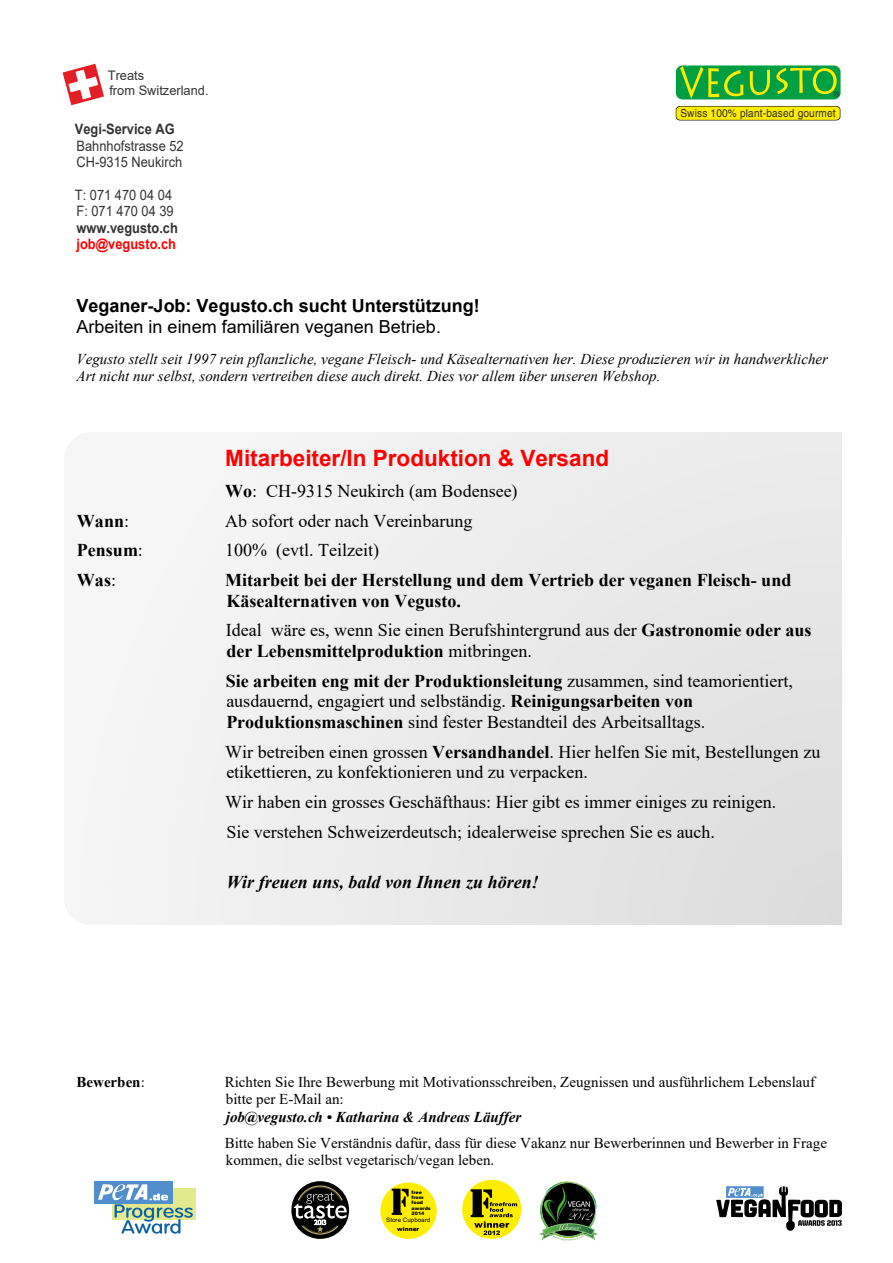
<style>
.page{position:relative;width:893px;height:1263px;background:#fff}
.page>*{position:absolute;margin:0;border:0;box-sizing:border-box;transform-origin:0 0}
.t1{font:700 22.5px "Arial";color:#f00}
.t2{font:18px/20.7px "Times New Roman";color:#000}
.t3{font:700 18px/20.7px "Times New Roman";color:#000}
.t4{font:700 18px "Arial";color:#000}
.t5{font:18px "Arial";color:#000}
.t6{font:italic 700 18px "Times New Roman";color:#000}
.t7{font:15px/17.2px "Times New Roman";color:#000}
.t8{font:italic 15px/17.2px "Times New Roman";color:#000}
.t9{font:italic 700 15px "Times New Roman";color:#000}
.t10{font:700 15px "Times New Roman";color:#000}
.t11{font:14.25px/16.4px "Arial";color:#333;scale:.9 1}
.t12{font:700 14.25px "Arial";color:#333;scale:.9 1}
.t13{font:700 14.25px "Arial";color:#f00;scale:.9 1}
.t14{font:13.2px/15.1px "Arial";color:#333}
.t15{font:11.1px "Helvetica";letter-spacing:.02em;color:#2c2b2a;scale:.91 1}
.t16{font:6px "Arial";color:#000;scale:1.04 1}
.t17{font:900 5.85px "Arial";color:#000}
.t18{font:900 4.65px/5.2px "Arial";color:#000;scale:1.04 1}
.s1{font-weight:700}
.s2{font-weight:400}
</style>
<div class="page">
<svg style="left:676px;top:106px;width:164px;height:15px"></svg>
<div style="left:676px;top:65px;width:165px;height:34px;background:#009f44;border-radius:7px"></div>
<svg style="left:680px;top:66px;width:63px;height:33px"></svg>
<svg style="left:750px;top:70px;width:20px;height:25px"></svg>
<svg style="left:776px;top:68px;width:63px;height:29px"></svg>
<svg style="left:676px;top:107px;width:164px;height:13px;background:#fae901"></svg>
<svg style="left:63px;top:64px;width:41px;height:41px"></svg>
<div style="left:112px;top:1188px;width:84px;height:31px;background:#e3e98d"></div>
<div style="left:94px;top:1181px;width:79px;height:22px;background:#518fcc"></div>
<svg style="left:98px;top:1184px;width:95px;height:49px"></svg>
<svg style="left:716px;top:1186px;width:126px;height:45px"></svg>
<svg style="left:291px;top:1181px;width:58px;height:58px"></svg>
<svg style="left:294px;top:1185px;width:53px;height:49px"></svg>
<div style="left:380px;top:1182px;width:57px;height:57px;background:#ffed00;border-radius:50%"></div>
<svg style="left:392px;top:1188px;width:17px;height:27px"></svg>
<svg style="left:540px;top:1181px;width:58px;height:60px"></svg>
<div style="left:462px;top:1180px;width:59px;height:59px;background:#ffed00;border-radius:50%"></div>
<svg style="left:470px;top:1189px;width:47px;height:46px"></svg>
<div style="left:110px;top:726px;width:27px;height:199px;background:#f4f4f4"></div>
<div style="left:137px;top:640px;width:30px;height:285px;background:#f4f4f4"></div>
<div style="left:167px;top:581px;width:28px;height:344px;background:#f3f3f3"></div>
<div style="left:195px;top:535px;width:27px;height:390px;background:#f2f2f2"></div>
<div style="left:222px;top:491px;width:30px;height:434px;background:#f1f1f1"></div>
<div style="left:252px;top:455px;width:28px;height:470px;background:#f1f1f1"></div>
<div style="left:280px;top:432px;width:30px;height:493px;background:#f0f0f0"></div>
<div style="left:310px;top:432px;width:27px;height:493px;background:#efefef"></div>
<div style="left:337px;top:432px;width:505px;height:493px;background:#eee"></div>
<div style="left:368px;top:451px;width:474px;height:474px;background:#ededed"></div>
<div style="left:395px;top:478px;width:447px;height:447px;background:#ececec"></div>
<div style="left:426px;top:508px;width:416px;height:417px;background:#ebebeb"></div>
<div style="left:453px;top:536px;width:389px;height:389px;background:#eaeaea"></div>
<div style="left:480px;top:563px;width:362px;height:362px;background:#e8e8e8"></div>
<div style="left:511px;top:593px;width:331px;height:332px;background:#e7e7e7"></div>
<div style="left:538px;top:621px;width:304px;height:304px;background:#e6e6e6"></div>
<div style="left:568px;top:651px;width:274px;height:274px;background:#e5e5e5"></div>
<div style="left:596px;top:679px;width:246px;height:246px;background:#e4e4e4"></div>
<div style="left:626px;top:709px;width:216px;height:216px;background:#e3e3e3"></div>
<div style="left:653px;top:736px;width:189px;height:189px;background:#e0e0e0"></div>
<p class="t14" style="left:108px;top:69px;width:102px">Treats<br>from Switzerland.</p>
<p class="t12" style="left:75px;top:124px;width:113px">Vegi-Service AG</p>
<p class="t11" style="left:77px;top:139px;width:121px">Bahnhofstrasse 52<br>CH-9315 Neukirch</p>
<p class="t11" style="left:75px;top:188px;width:111px">T: 071 470 04 04<br>F: 071 470 04 39</p>
<p class="t12" style="left:77px;top:222px;width:114px">www.vegusto.ch</p>
<p class="t13" style="left:77px;top:239px;width:112px">job@vegusto.ch</p>
<p class="t15" style="left:680px;top:109px;width:172px">Swiss 100% plant-based gourmet</p>
<p class="t4" style="left:77px;top:299px;width:405px">Veganer-Job: Vegusto.ch sucht Unterstützung!</p>
<p class="t5" style="left:77px;top:320px;width:366px">Arbeiten in einem familiären veganen Betrieb.</p>
<p class="t8" style="left:77px;top:352px;width:753px">Vegusto stellt seit 1997 rein pflanzliche, vegane Fleisch- und Käsealternativen her. Diese produzieren wir in handwerklicher<br>Art nicht nur selbst, sondern vertreiben diese auch direkt. Dies vor allem über unseren Webshop.</p>
<p class="t1" style="left:225px;top:450px;width:385px">Mitarbeiter/In Produktion &amp; Versand</p>
<p class="t2" style="left:225px;top:482px;width:294px"><span class="s1">Wo</span>: CH-9315 Neukirch (am Bodensee)</p>
<p class="t3" style="left:77px;top:512px;width:54px">Wann<span class="s2">:</span></p>
<p class="t2" style="left:225px;top:512px;width:249px">Ab sofort oder nach Vereinbarung</p>
<p class="t3" style="left:77px;top:542px;width:68px">Pensum<span class="s2">:</span></p>
<p class="t2" style="left:225px;top:542px;width:155px">100% (evtl. Teilzeit)</p>
<p class="t3" style="left:77px;top:571px;width:41px">Was<span class="s2">:</span></p>
<p class="t3" style="left:225px;top:571px;width:568px">Mitarbeit bei der Herstellung und dem Vertrieb der veganen Fleisch- und<br>Käsealternativen von Vegusto.</p>
<p class="t2" style="left:226px;top:622px;width:587px">Ideal wäre es, wenn Sie einen Berufshintergrund aus der <span class="s1">Gastronomie oder aus der Lebensmittelproduktion</span> mitbringen.</p>
<p class="t2" style="left:226px;top:672px;width:569px"><span class="s1">Sie arbeiten eng mit der Produktionsleitung</span> zusammen, sind teamorientiert, ausdauernd, engagiert und selbständig. <span class="s1">Reinigungsarbeiten von<br>Produktionsmaschinen</span> sind fester Bestandteil des Arbeitsalltags.</p>
<p class="t2" style="left:225px;top:743px;width:597px">Wir betreiben einen grossen <span class="s1">Versandhandel</span>. Hier helfen Sie mit, Bestellungen zu etikettieren, zu konfektionieren und zu verpacken.</p>
<p class="t2" style="left:225px;top:789px;width:553px;line-height:29.7px">Wir haben ein grosses Geschäfthaus: Hier gibt es immer einiges zu reinigen.<br>Sie verstehen Schweizerdeutsch; idealerweise sprechen Sie es auch.</p>
<p class="t6" style="left:226px;top:876px;width:314px">Wir freuen uns, bald von Ihnen zu hören!</p>
<p class="t10" style="left:77px;top:1077px;width:70px">Bewerben<span class="s2">:</span></p>
<p class="t7" style="left:225px;top:1075px;width:592px">Richten Sie Ihre Bewerbung mit Motivationsschreiben, Zeugnissen und ausführlichem Lebenslauf bitte per E-Mail an:</p>
<p class="t9" style="left:226px;top:1111px;width:297px">job@vegusto.ch • Katharina &amp; Andreas Läuffer</p>
<p class="t7" style="left:225px;top:1136px;width:604px">Bitte haben Sie Verständnis dafür, dass für diese Vakanz nur Bewerberinnen und Bewerber in Frage kommen, die selbst vegetarisch/vegan leben.</p>
<p class="t18" style="left:412px;top:1190px;width:20px">free from food awards<br>2014</p>
<p class="t16" style="left:386px;top:1218px;width:44px">Store Cupboard</p>
<p class="t17" style="left:397px;top:1226px;width:23px">winner</p>
</div>
